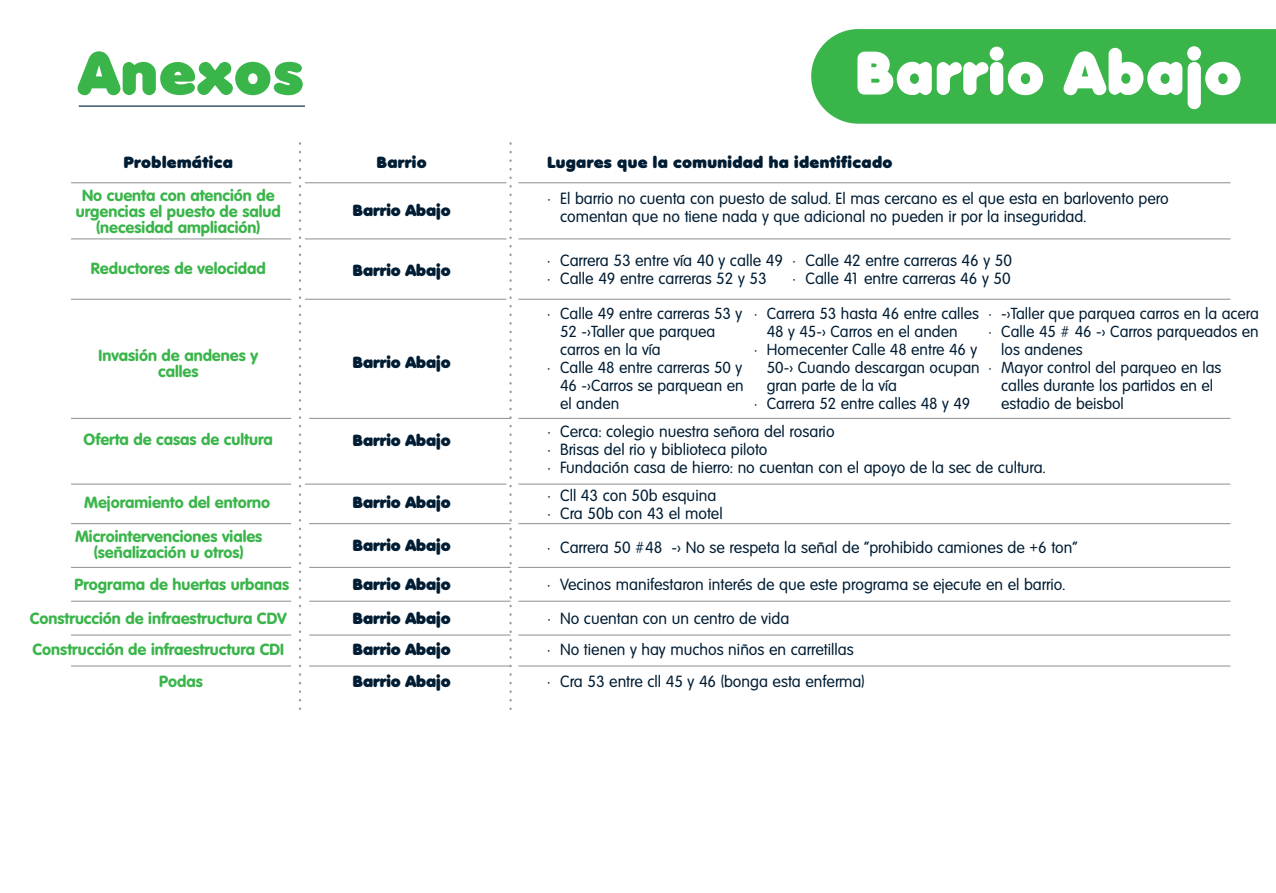
<style>
.page{position:relative;width:1276px;height:893px;background:#fff}
.page>*{position:absolute;margin:0;border:0;box-sizing:border-box;transform-origin:0 0}
.t1{font:900 59.62px "Volkswagen Serial";letter-spacing:.025em;color:#fff}
.t2{font:900 59.62px "Volkswagen Serial";letter-spacing:.025em;color:#3ab54a}
.t3{font:15.75px/18px "Volkswagen Serial";color:#001d34}
.t4{font:800 15.75px/15.8px "Volkswagen Serial";color:#3ab54a;text-align:center}
.t5{font:900 15.75px "Volkswagen Serial";color:#001d34}
.t6{font:900 15.75px "Volkswagen Serial";letter-spacing:.025em;color:#001d34}
.t7{font:15.53px/18px "Volkswagen Serial";color:#001d34}
</style>
<div class="page">
<div style="left:811px;top:29px;width:465px;height:95px;background:#3ab54a"></div>
<hr style="left:71px;top:182px;width:220px;height:1px;background:#989b9c">
<hr style="left:305px;top:182px;width:201px;height:1px;background:#989b9c">
<hr style="left:518px;top:182px;width:712px;height:1px;background:#989b9c">
<hr style="left:71px;top:238px;width:220px;height:1px;background:#989b9c">
<hr style="left:305px;top:238px;width:201px;height:1px;background:#989b9c">
<hr style="left:518px;top:238px;width:712px;height:1px;background:#989b9c">
<hr style="left:71px;top:299px;width:220px;height:1px;background:#989b9c">
<hr style="left:305px;top:299px;width:201px;height:1px;background:#989b9c">
<hr style="left:518px;top:299px;width:712px;height:1px;background:#989b9c">
<hr style="left:71px;top:418px;width:220px;height:1px;background:#989b9c">
<hr style="left:309px;top:418px;width:202px;height:1px;background:#989b9c">
<hr style="left:518px;top:418px;width:712px;height:1px;background:#989b9c">
<hr style="left:71px;top:523px;width:220px;height:1px;background:#989b9c">
<hr style="left:309px;top:523px;width:202px;height:1px;background:#989b9c">
<hr style="left:518px;top:523px;width:712px;height:1px;background:#989b9c">
<hr style="left:71px;top:567px;width:220px;height:1px;background:#989b9c">
<hr style="left:309px;top:567px;width:202px;height:1px;background:#989b9c">
<hr style="left:518px;top:567px;width:712px;height:1px;background:#989b9c">
<hr style="left:71px;top:601px;width:220px;height:1px;background:#989b9c">
<hr style="left:309px;top:601px;width:202px;height:1px;background:#989b9c">
<hr style="left:518px;top:601px;width:712px;height:1px;background:#989b9c">
<hr style="left:71px;top:634px;width:220px;height:2px;background:#989b9c">
<hr style="left:309px;top:634px;width:202px;height:2px;background:#989b9c">
<hr style="left:518px;top:634px;width:712px;height:2px;background:#989b9c">
<hr style="left:71px;top:665px;width:220px;height:2px;background:#989b9c">
<hr style="left:309px;top:665px;width:202px;height:2px;background:#989b9c">
<hr style="left:518px;top:665px;width:712px;height:2px;background:#989b9c">
<hr style="left:79px;top:106px;width:226px;height:1px;background:#001d34">
<hr style="left:71px;top:484px;width:220px;height:1px;background:#989b9c">
<hr style="left:305px;top:484px;width:201px;height:1px;background:#989b9c">
<hr style="left:518px;top:484px;width:712px;height:1px;background:#989b9c">
<h1 class="t2" style="left:79px;top:34px;width:226px">Anexos</h1>
<h1 class="t1" style="left:856px;top:34px;width:387px">Barrio Abajo</h1>
<p class="t6" style="left:124px;top:152px;width:110px">Problemática</p>
<p class="t5" style="left:377px;top:152px;width:51px">Barrio</p>
<p class="t4" style="left:76px;top:187px;width:206px">No cuenta con atención de urgencias el puesto de salud (necesidad ampliación)</p>
<p class="t5" style="left:353px;top:200px;width:99px">Barrio Abajo</p>
<p class="t4" style="left:91px;top:261px;width:176px">Reductores de velocidad</p>
<p class="t5" style="left:353px;top:260px;width:99px">Barrio Abajo</p>
<p class="t4" style="left:99px;top:347px;width:161px">Invasión de andenes y calles</p>
<p class="t5" style="left:353px;top:352px;width:99px">Barrio Abajo</p>
<p class="t4" style="left:84px;top:431px;width:191px">Oferta de casas de cultura</p>
<p class="t5" style="left:353px;top:430px;width:99px">Barrio Abajo</p>
<p class="t6" style="left:547px;top:152px;width:346px">Lugares que la comunidad ha identificado</p>
<p class="t3" style="left:560px;top:190px;width:610px;text-indent:-13px">• El barrio no cuenta con puesto de salud. El mas cercano es el que esta en barlovento pero comentan que no tiene nada y que adicional no pueden ir por la inseguridad.</p>
<p class="t3" style="left:547px;top:252px;width:237px">• Carrera 53 entre vía 40 y calle 49</p>
<p class="t3" style="left:547px;top:270px;width:221px">• Calle 49 entre carreras 52 y 53</p>
<p class="t3" style="left:792px;top:252px;width:221px">• Calle 42 entre carreras 46 y 50</p>
<p class="t3" style="left:792px;top:270px;width:219px">• Calle 41 entre carreras 46 y 50</p>
<p class="t7" style="left:754px;top:305px;width:227px;text-align:center">• Carrera 53 hasta 46 entre calles<br>48 y 45-&gt; Carros en el anden</p>
<p class="t7" style="left:767px;top:341px;width:214px;text-indent:-13px">• Homecenter Calle 48 entre 46 y<br>50-&gt; Cuando descargan ocupan gran parte de la vía</p>
<p class="t7" style="left:754px;top:395px;width:218px">• Carrera 52 entre calles 48 y 49</p>
<p class="t7" style="left:988px;top:305px;width:272px">• -&gt;Taller que parquea carros en la acera</p>
<p class="t7" style="left:1001px;top:323px;width:259px;text-indent:-13px">• Calle 45 # 46 -&gt; Carros parqueados en los andenes</p>
<p class="t7" style="left:1001px;top:359px;width:222px;text-indent:-13px">• Mayor control del parqueo en las calles durante los partidos en el estadio de beisbol</p>
<p class="t7" style="left:560px;top:305px;width:184px;text-indent:-13px">• Calle 49 entre carreras 53 y<br>52 -&gt;Taller que parquea carros en la vía</p>
<p class="t7" style="left:560px;top:359px;width:185px;text-align:justify;text-indent:-13px">• Calle 48 entre carreras 50 y 46 -&gt;Carros se parquean en el anden</p>
<p class="t3" style="left:547px;top:423px;width:289px">• Cerca: colegio nuestra señora del rosario</p>
<p class="t3" style="left:547px;top:441px;width:222px">• Brisas del rio y biblioteca piloto</p>
<p class="t3" style="left:547px;top:459px;width:500px">• Fundación casa de hierro: no cuentan con el apoyo de la sec de cultura.</p>
<p class="t4" style="left:84px;top:494px;width:188px">Mejoramiento del entorno</p>
<p class="t5" style="left:353px;top:492px;width:99px">Barrio Abajo</p>
<p class="t3" style="left:547px;top:486px;width:170px">• Cll 43 con 50b esquina</p>
<p class="t3" style="left:547px;top:504px;width:177px">• Cra 50b con 43 el motel</p>
<p class="t4" style="left:75px;top:529px;width:189px">Microintervenciones viales (señalización u otros)</p>
<p class="t5" style="left:353px;top:535px;width:99px">Barrio Abajo</p>
<p class="t3" style="left:547px;top:538px;width:532px">• Carrera 50 #48 -&gt; No se respeta la señal de “prohibido camiones de +6 ton”</p>
<p class="t4" style="left:74px;top:576px;width:216px">Programa de huertas urbanas</p>
<p class="t5" style="left:353px;top:574px;width:99px">Barrio Abajo</p>
<p class="t3" style="left:547px;top:576px;width:519px">• Vecinos manifestaron interés de que este programa se ejecute en el barrio.</p>
<p class="t4" style="left:30px;top:610px;width:258px">Construcción de infraestructura CDV</p>
<p class="t5" style="left:353px;top:608px;width:99px">Barrio Abajo</p>
<p class="t3" style="left:547px;top:609px;width:243px">• No cuentan con un centro de vida</p>
<p class="t4" style="left:32px;top:641px;width:253px">Construcción de infraestructura CDI</p>
<p class="t5" style="left:353px;top:639px;width:99px">Barrio Abajo</p>
<p class="t3" style="left:547px;top:641px;width:308px">• No tienen y hay muchos niños en carretillas</p>
<p class="t4" style="left:159px;top:673px;width:45px">Podas</p>
<p class="t5" style="left:353px;top:671px;width:99px">Barrio Abajo</p>
<p class="t3" style="left:547px;top:673px;width:319px">• Cra 53 entre cll 45 y 46 (bonga esta enferma)</p>
</div>
